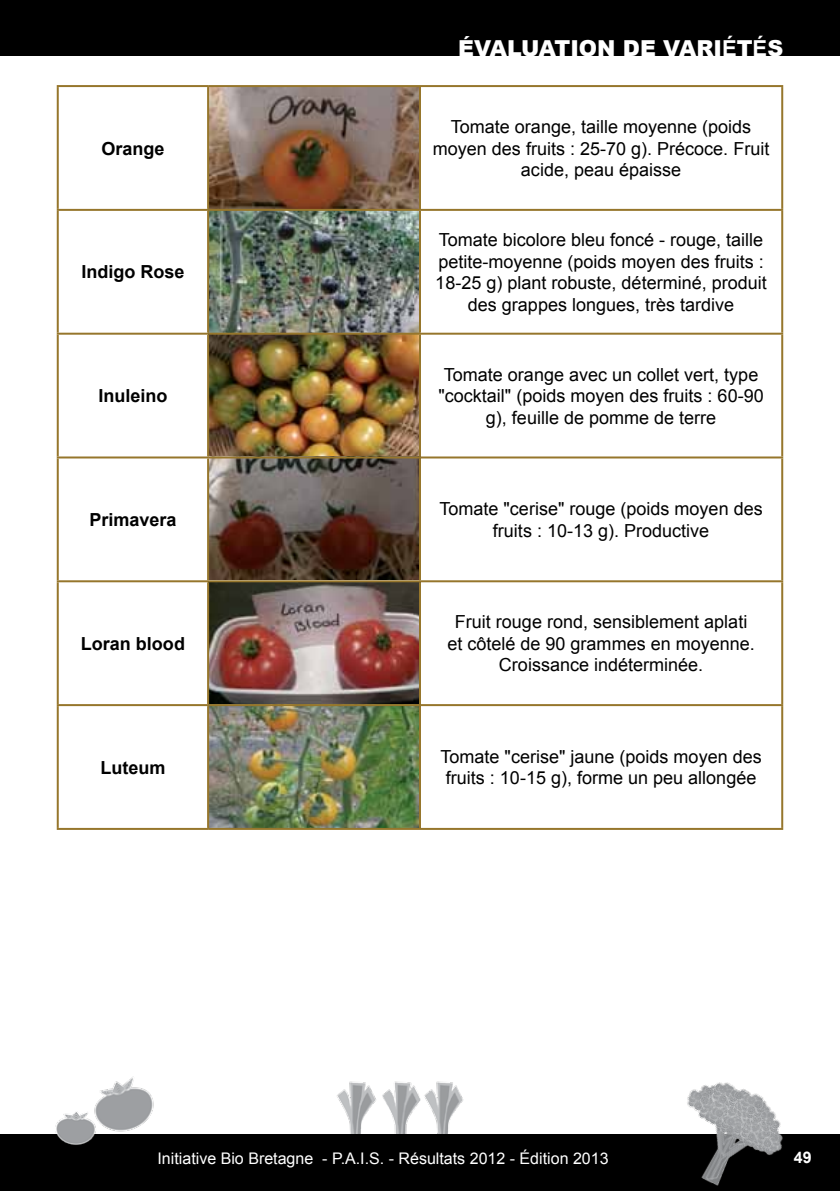
<style>
.page{position:relative;width:840px;height:1191px;background:#fff}
.page>*{position:absolute;margin:0;border:0;box-sizing:border-box;transform-origin:0 0}
.t1{font:900 22px "Arial";color:#fff}
.t2{font:18px/21.6px "Arial";color:#000;text-align:center}
.t3{font:700 18px "Arial";color:#000}
.t4{font:16px "Arial";color:#fff}
.t5{font:700 16px "Arial";color:#fff}
.s1{font-weight:700}
</style>
<div class="page">
<img style="left:337px;top:1081px;width:127px;height:53px">
<div style="left:0;top:1134px;width:839px;height:57px;background:#000"></div>
<div style="left:0;top:0;width:839px;height:55px;background:#000"></div>
<img style="left:55px;top:1076px;width:99px;height:69px">
<img style="left:687px;top:1082px;width:96px;height:104px">
<img style="left:209px;top:87px;width:210px;height:741px">
<hr style="left:57px;top:85px;width:151px;height:2px;background:#96762c">
<hr style="left:57px;top:87px;width:2px;height:122px;background:#96762c">
<hr style="left:208px;top:85px;width:212px;height:2px;background:#96762c">
<hr style="left:207px;top:87px;width:2px;height:122px;background:#96762c">
<hr style="left:420px;top:85px;width:362px;height:2px;background:#96762c">
<hr style="left:419px;top:87px;width:2px;height:122px;background:#96762c">
<hr style="left:780px;top:87px;width:2px;height:122px;background:#96762c">
<hr style="left:57px;top:209px;width:151px;height:2px;background:#96762c">
<hr style="left:57px;top:211px;width:2px;height:122px;background:#96762c">
<hr style="left:208px;top:209px;width:212px;height:2px;background:#96762c">
<hr style="left:207px;top:211px;width:2px;height:122px;background:#96762c">
<hr style="left:420px;top:209px;width:362px;height:2px;background:#96762c">
<hr style="left:419px;top:211px;width:2px;height:122px;background:#96762c">
<hr style="left:780px;top:211px;width:2px;height:122px;background:#96762c">
<hr style="left:57px;top:333px;width:151px;height:2px;background:#96762c">
<hr style="left:57px;top:335px;width:2px;height:121px;background:#96762c">
<hr style="left:208px;top:333px;width:212px;height:2px;background:#96762c">
<hr style="left:207px;top:335px;width:2px;height:121px;background:#96762c">
<hr style="left:420px;top:333px;width:362px;height:2px;background:#96762c">
<hr style="left:419px;top:335px;width:2px;height:121px;background:#96762c">
<hr style="left:780px;top:335px;width:2px;height:121px;background:#96762c">
<hr style="left:57px;top:456px;width:151px;height:2px;background:#96762c">
<hr style="left:57px;top:458px;width:2px;height:122px;background:#96762c">
<hr style="left:208px;top:456px;width:212px;height:2px;background:#96762c">
<hr style="left:207px;top:458px;width:2px;height:122px;background:#96762c">
<hr style="left:420px;top:456px;width:362px;height:2px;background:#96762c">
<hr style="left:419px;top:458px;width:2px;height:122px;background:#96762c">
<hr style="left:780px;top:458px;width:2px;height:122px;background:#96762c">
<hr style="left:57px;top:580px;width:151px;height:2px;background:#96762c">
<hr style="left:57px;top:582px;width:2px;height:122px;background:#96762c">
<hr style="left:208px;top:580px;width:212px;height:2px;background:#96762c">
<hr style="left:207px;top:582px;width:2px;height:122px;background:#96762c">
<hr style="left:420px;top:580px;width:362px;height:2px;background:#96762c">
<hr style="left:419px;top:582px;width:2px;height:122px;background:#96762c">
<hr style="left:780px;top:582px;width:2px;height:122px;background:#96762c">
<hr style="left:57px;top:704px;width:151px;height:2px;background:#96762c">
<hr style="left:57px;top:706px;width:2px;height:122px;background:#96762c">
<hr style="left:208px;top:704px;width:212px;height:2px;background:#96762c">
<hr style="left:207px;top:706px;width:2px;height:122px;background:#96762c">
<hr style="left:420px;top:704px;width:362px;height:2px;background:#96762c">
<hr style="left:419px;top:706px;width:2px;height:122px;background:#96762c">
<hr style="left:780px;top:706px;width:2px;height:122px;background:#96762c">
<hr style="left:57px;top:828px;width:151px;height:2px;background:#96762c">
<hr style="left:208px;top:828px;width:212px;height:2px;background:#96762c">
<hr style="left:420px;top:828px;width:362px;height:2px;background:#96762c">
<p class="t3" style="left:101px;top:136px;width:65px">Orange</p>
<p class="t3" style="left:81px;top:260px;width:105px">Indigo Rose</p>
<p class="t3" style="left:98px;top:384px;width:71px">Inuleino</p>
<p class="t1" style="left:458px;top:32px;width:326px">ÉVALUATION DE VARI<span class="s1">É</span>T<span class="s1">É</span>S</p>
<p class="t2" style="left:432px;top:116px;width:338px">Tomate orange, taille moyenne (poids moyen des fruits : 25-70 g). Précoce. Fruit acide, peau épaisse</p>
<p class="t2" style="left:435px;top:229px;width:333px">Tomate bicolore bleu foncé - rouge, taille petite-moyenne (poids moyen des fruits :<br>18-25 g) plant robuste, déterminé, produit des grappes longues, très tardive</p>
<p class="t2" style="left:438px;top:363px;width:326px">Tomate orange avec un collet vert, type "cocktail" (poids moyen des fruits : 60-90 g), feuille de pomme de terre</p>
<p class="t3" style="left:89px;top:508px;width:89px">Primavera</p>
<p class="t2" style="left:439px;top:498px;width:324px">Tomate "cerise" rouge (poids moyen des fruits : 10-13 g). Productive</p>
<p class="t3" style="left:81px;top:631px;width:106px">Loran blood</p>
<p class="t2" style="left:447px;top:611px;width:309px">Fruit rouge rond, sensiblement aplati et côtelé de 90 grammes en moyenne.<br>Croissance indéterminée.</p>
<p class="t3" style="left:100px;top:755px;width:66px">Luteum</p>
<p class="t2" style="left:440px;top:746px;width:322px;text-align:left">Tomate "cerise" jaune (poids moyen des fruits : 10-15 g), forme un peu allongée</p>
<p class="t4" style="left:157px;top:1147px;width:452px">Initiative Bio Bretagne - P.A.I.S. - Résultats 2012 - Édition 2013</p>
<p class="t5" style="left:793px;top:1146px;width:19px">49</p>
</div>
